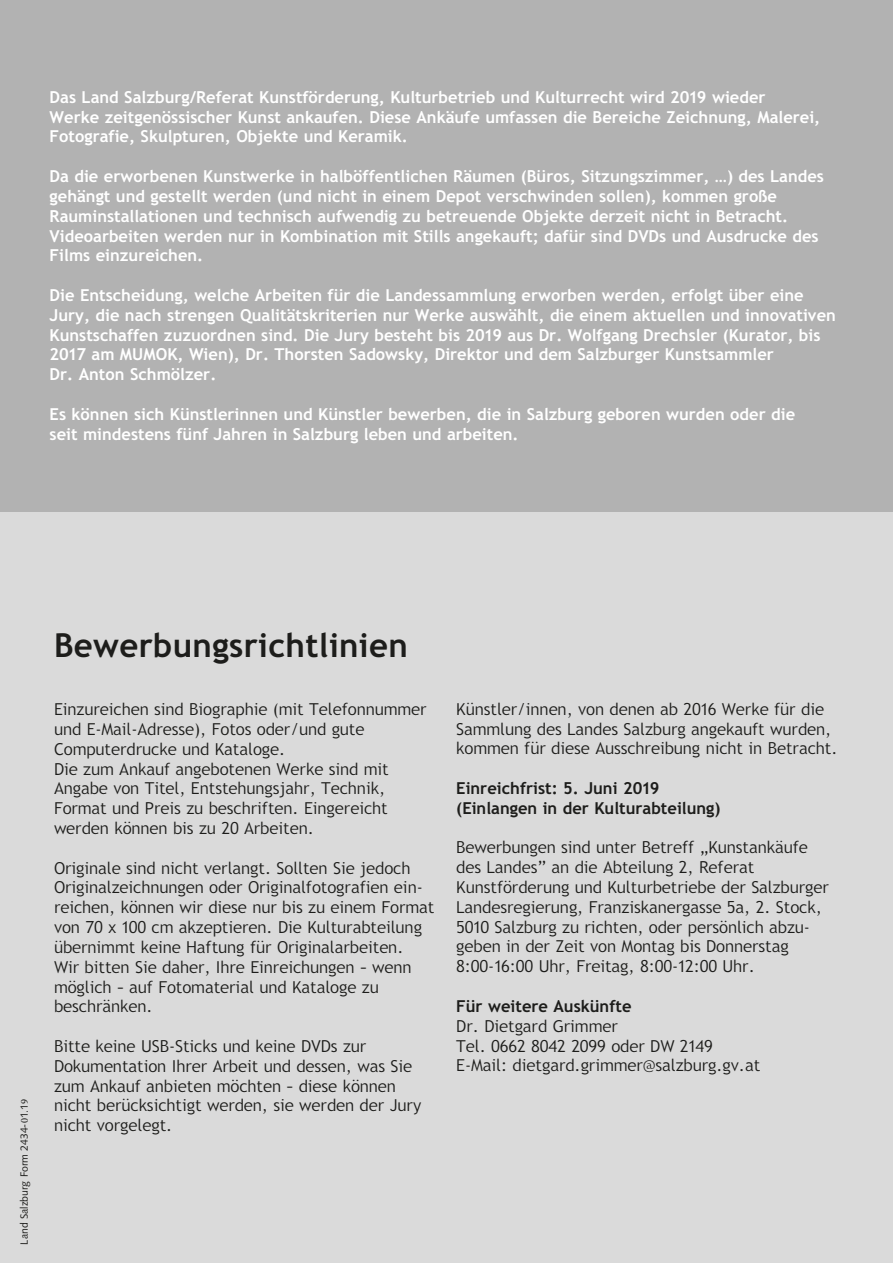
<style>
.page{position:relative;width:893px;height:1263px;background:#fff}
.page>*{position:absolute;margin:0;border:0;box-sizing:border-box;transform-origin:0 0}
.t1{font:700 33px "Trebuchet SBG2";letter-spacing:.01em;color:#1d1d1b}
.t2{font:300 16.5px/19.8px "Trebuchet SBG2";color:#1d1d1b}
.t3{font:700 16.5px/19.8px "Trebuchet SBG2";color:#fff}
.t4{font:700 16.5px/19.8px "Trebuchet SBG2";color:#1d1d1b}
.t5{font:10.5px "Syntax";color:#1d1d1b}
.s1{font-family:"Minion Pro"}
</style>
<div class="page">
<div style="left:0;top:0;width:893px;height:737px;background:#b2b2b2"></div>
<div style="left:0;top:513px;width:893px;height:750px;background:#dadada"></div>
<p class="t3" style="left:50px;top:87px;width:772px">Das Land Salzburg/Referat Kunstförderung, Kulturbetrieb und Kulturrecht wird 2019 wieder<br>Werke zeitgenössischer Kunst ankaufen. Diese Ankäufe umfassen die Bereiche Zeichnung, Malerei,<br>Fotografie, Skulpturen, Objekte und Keramik.</p>
<p class="t3" style="left:50px;top:166px;width:776px">Da die erworbenen Kunstwerke in halböffentlichen Räumen (Büros, Sitzungszimmer, …) des Landes gehängt und gestellt werden (und nicht in einem Depot verschwinden sollen), kommen große Rauminstallationen und technisch aufwendig zu betreuende Objekte derzeit nicht in Betracht.<br>Videoarbeiten werden nur in Kombination mit Stills angekauft; dafür sind DVDs und Ausdrucke des Films einzureichen.</p>
<p class="t3" style="left:50px;top:285px;width:788px">Die Entscheidung, welche Arbeiten für die Landessammlung erworben werden, erfolgt über eine Jury, die nach strengen Qualitätskriterien nur Werke auswählt, die einem aktuellen und innovativen Kunstschaffen zuzuordnen sind. Die Jury besteht bis 2019 aus Dr. Wolfgang Drechsler (Kurator, bis 2017 am MUMOK, Wien), Dr. Thorsten Sadowsky, Direktor und dem Salzburger Kunstsammler<br>Dr. Anton Schmölzer.</p>
<p class="t3" style="left:50px;top:404px;width:747px">Es können sich Künstlerinnen und Künstler bewerben, die in Salzburg geboren wurden oder die seit mindestens fünf Jahren in Salzburg leben und arbeiten.</p>
<p class="t5" style="left:18px;top:1244px;width:147px;rotate:-90deg">Land Salzburg Form 2434-<span class="s1">0</span>1.1<span class="s1">9</span></p>
<h1 class="t1" style="left:54px;top:625px;width:355px">Bewerbungsrichtlinien</h1>
<p class="t2" style="left:54px;top:700px;width:374px">Einzureichen sind Biographie (mit Telefonnummer und E-Mail-Adresse), Fotos oder/und gute Computerdrucke und Kataloge.<br>Die zum Ankauf angebotenen Werke sind mit Angabe von Titel, Entstehungsjahr, Technik, Format und Preis zu beschriften. Eingereicht werden können bis zu 20 Arbeiten.</p>
<p class="t2" style="left:54px;top:858px;width:382px">Originale sind nicht verlangt. Sollten Sie jedoch Originalzeichnungen oder Originalfotografien ein&shy;reichen, können wir diese nur bis zu einem Format von 70 x 100 cm akzeptieren. Die Kulturabteilung übernimmt keine Haftung für Originalarbeiten.<br>Wir bitten Sie daher, Ihre Einreichungen – wenn möglich – auf Fotomaterial und Kataloge zu beschränken.</p>
<p class="t2" style="left:54px;top:1036px;width:369px">Bitte keine USB-Sticks und keine DVDs zur Dokumentation Ihrer Arbeit und dessen, was Sie zum Ankauf anbieten möchten – diese können nicht berücksichtigt werden, sie werden der Jury nicht vorgelegt.</p>
<p class="t2" style="left:456px;top:699px;width:383px">Künstler/innen, von denen ab 2016 Werke für die<br>Sammlung des Landes Salzburg angekauft wurden, kommen für diese Ausschreibung nicht in Betracht.</p>
<p class="t4" style="left:456px;top:778px;width:266px">Einreichfrist: 5. Juni 2019 (Einlangen in der Kulturabteilung)</p>
<p class="t2" style="left:456px;top:838px;width:374px">Bewerbungen sind unter Betreff „Kunstankäufe des Landes” an die Abteilung 2, Referat Kunstförderung und Kulturbetriebe der Salzburger Landesregierung, Franziskanergasse 5a, 2. Stock, 5010 Salzburg zu richten, oder persönlich abzu&shy;geben in der Zeit von Montag bis Donnerstag 8:00-16:00 Uhr, Freitag, 8:00-12:00 Uhr.</p>
<p class="t4" style="left:456px;top:996px;width:177px">Für weitere Auskünfte</p>
<p class="t2" style="left:456px;top:1016px;width:305px">Dr. Dietgard Grimmer<br>Tel. 0662 8042 2099 oder DW 2149<br>E-Mail: dietgard.grimmer@salzburg.gv.at</p>
</div>
